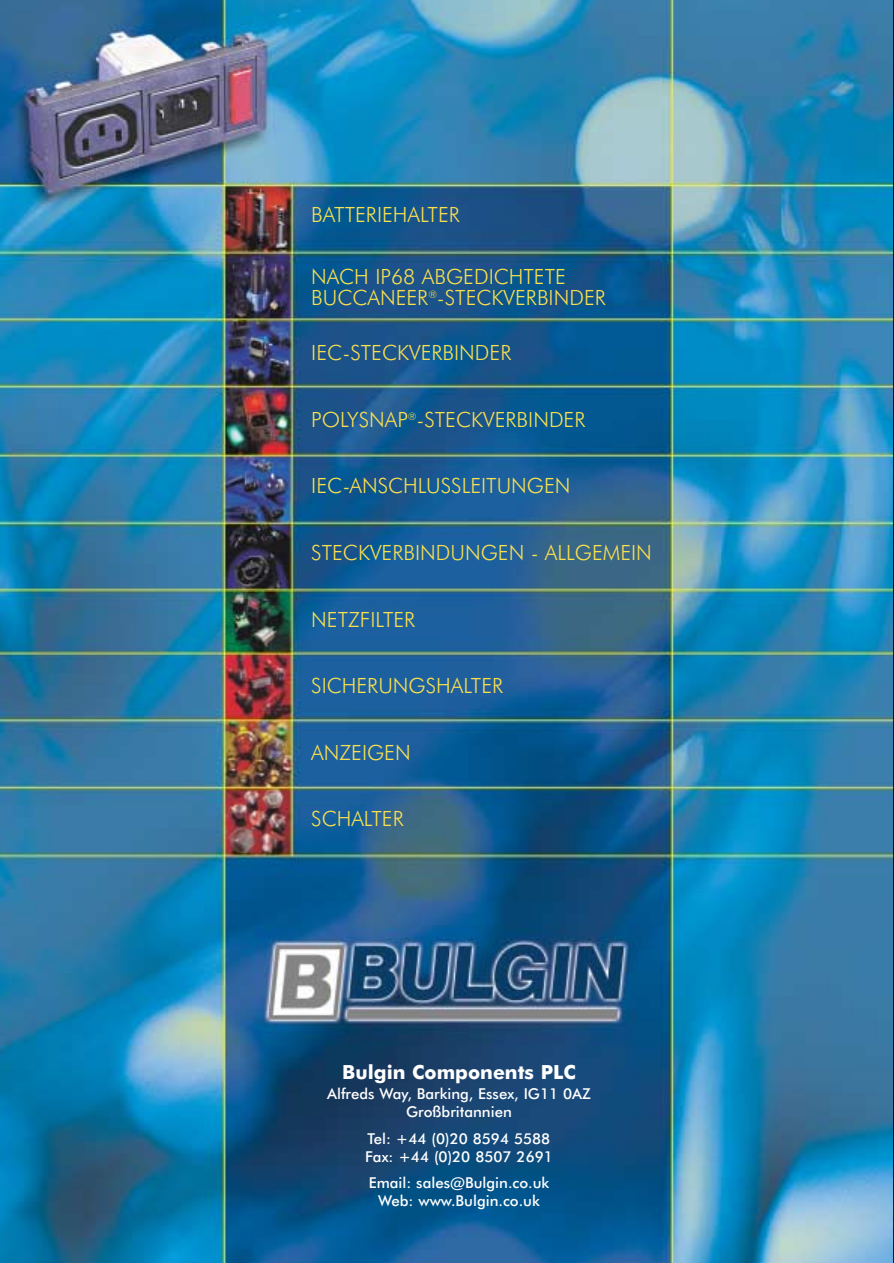
<style>
.page{position:relative;width:894px;height:1263px;background:#fff}
.page>*{position:absolute;margin:0;border:0;box-sizing:border-box;transform-origin:0 0}
.t1{font:300 21px/21px "Futura BT";color:#fae04f}
.t2{font:700 19.5px "Futura BT";color:#fff}
.t3{font:500 15px/18px "Futura BT";color:#fff;text-align:center}
</style>
<div class="page">
<img style="left:0;top:0;width:893px;height:1262px">
<p class="t1" style="left:311px;top:207px;width:150px">BATTERIEHALTER</p>
<p class="t1" style="left:311px;top:269px;width:296px">NACH IP68 ABGEDICHTETE<br>BUCCANEER<sup>®</sup>-STECKVERBINDER</p>
<p class="t1" style="left:311px;top:345px;width:202px">IEC-STECKVERBINDER</p>
<p class="t1" style="left:311px;top:411px;width:275px">POLYSNAP<sup>®</sup>-STECKVERBINDER</p>
<p class="t1" style="left:311px;top:478px;width:260px">IEC-ANSCHLUSSLEITUNGEN</p>
<p class="t1" style="left:311px;top:544px;width:342px">STECKVERBINDUNGEN - ALLGEMEIN</p>
<p class="t1" style="left:311px;top:611px;width:105px">NETZFILTER</p>
<p class="t1" style="left:311px;top:677px;width:193px">SICHERUNGSHALTER</p>
<p class="t1" style="left:311px;top:744px;width:101px">ANZEIGEN</p>
<p class="t1" style="left:311px;top:810px;width:94px">SCHALTER</p>
<p class="t2" style="left:342px;top:1065px;width:235px">Bulgin Components PLC</p>
<p class="t3" style="left:327px;top:1086px;width:265px">Alfreds Way, Barking, Essex, IG11 0AZ<br>Großbritannien</p>
<p class="t3" style="left:365px;top:1131px;width:189px;text-align:left">Tel: +44 (0)20 8594 5588<br>Fax: +44 (0)20 8507 2691</p>
<p class="t3" style="left:368px;top:1175px;width:182px">Email: sales@Bulgin.co.uk<br>Web: www.Bulgin.co.uk</p>
</div>
